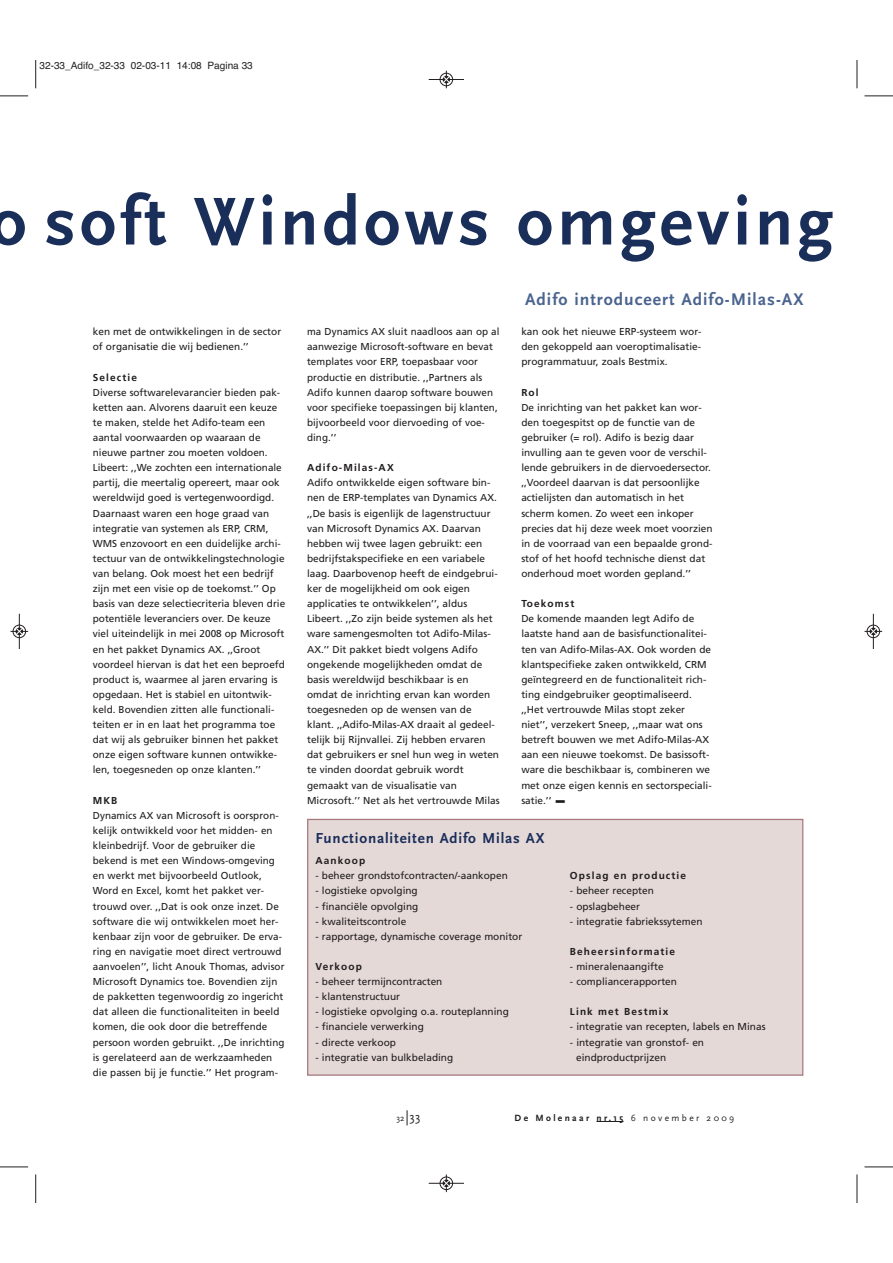
<style>
.page{position:relative;width:893px;height:1263px;background:#fff}
.page>*{position:absolute;margin:0;border:0;box-sizing:border-box;transform-origin:0 0}
.t1{font:700 70.5px "Scala Sans";letter-spacing:.055em;color:#1a2e5a}
.t2{font:35.25px "Frutiger";color:#201d1d}
.t3{font:700 17.7px "Scala Sans";letter-spacing:.055em;color:#4b648f}
.t4{font:700 15.15px "Scala Sans";letter-spacing:.055em;color:#1a2e5a}
.t5{font:10.05px/15.1px "Frutiger";color:#201d1d}
.t6{font:700 10.05px "Frutiger";letter-spacing:.11em;color:#201d1d}
.t7{font:10.05px "Helvetica";color:#231f20}
.t8{font:700 9.45px "Scala Sans";letter-spacing:.25em;color:#201d1d}
.t9{font:8.85px "Scala Sans";color:#201d1d}
.s1{font-size:12.6px}
.s2{font-weight:400}
</style>
<div class="page">
<svg style="left:596px;top:1121px;width:27px;height:1px"></svg>
<svg style="left:407px;top:1110px;width:1px;height:15px"></svg>
<div style="left:308px;top:820px;width:494px;height:254px;background:#e5d9d8"></div>
<div style="left:307px;top:819px;width:496px;height:257px;border:1px solid #a5767b"></div>
<svg style="left:35px;top:60px;width:1px;height:28px"></svg>
<svg style="left:0;top:95px;width:28px;height:2px"></svg>
<svg style="left:856px;top:60px;width:2px;height:28px"></svg>
<svg style="left:864px;top:95px;width:29px;height:2px"></svg>
<svg style="left:35px;top:1174px;width:1px;height:29px"></svg>
<svg style="left:0;top:1167px;width:28px;height:1px"></svg>
<svg style="left:856px;top:1174px;width:2px;height:29px"></svg>
<svg style="left:864px;top:1167px;width:29px;height:1px"></svg>
<hr style="left:429px;top:79px;width:35px;height:1px;background:#231f20">
<div style="left:440px;top:73px;width:13px;height:13px;border:1px solid #231f20;border-radius:50%"></div>
<svg style="left:443px;top:71px;width:6px;height:17px"></svg>
<hr style="left:429px;top:1183px;width:35px;height:1px;background:#231f20">
<div style="left:440px;top:1177px;width:13px;height:13px;border:1px solid #231f20;border-radius:50%"></div>
<svg style="left:443px;top:1174px;width:6px;height:18px"></svg>
<hr style="left:19px;top:614px;width:1px;height:35px;background:#231f20">
<div style="left:13px;top:625px;width:13px;height:13px;border:1px solid #231f20;border-radius:50%"></div>
<svg style="left:11px;top:628px;width:17px;height:7px"></svg>
<div style="left:866px;top:625px;width:14px;height:13px;border:1px solid #fff;border-radius:50%"></div>
<hr style="left:873px;top:614px;width:1px;height:35px;background:#231f20">
<div style="left:867px;top:625px;width:13px;height:13px;border:1px solid #231f20;border-radius:50%"></div>
<svg style="left:864px;top:628px;width:18px;height:7px"></svg>
<p class="t7" style="left:39px;top:62px;width:215px">32-33_Adifo_32-33 02-03-11 14:08 Pagina 33</p>
<h1 class="t1" style="left:-10px;top:194px;width:844px">o soft Windows omgeving</h1>
<p class="t5" style="left:93px;top:325px;width:190px">ken met de ontwikkelingen in de sector of organisatie die wij bedienen.’’</p>
<p class="t6" style="left:93px;top:373px;width:46px">Selectie</p>
<p class="t5" style="left:93px;top:385px;width:194px">Diverse softwarelevarancier bieden pak&shy;ketten aan. Alvorens daaruit een keuze te maken, stelde het Adifo-team een aantal voorwaarden op waaraan de nieuwe partner zou moeten voldoen.<br>Libeert: ,,We zochten een internationale partij, die meertalig opereert, maar ook wereldwijd goed is vertegenwoordigd.<br>Daarnaast waren een hoge graad van integratie van systemen als ERP, CRM, WMS enzovoort en een duidelijke archi&shy;tectuur van de ontwikkelingstechnologie van belang. Ook moest het een bedrijf zijn met een visie op de toekomst.’’ Op basis van deze selectiecriteria bleven drie potentiële leveranciers over. De keuze viel uiteindelijk in mei 2008 op Microsoft en het pakket Dynamics AX. ,,Groot voordeel hiervan is dat het een beproefd product is, waarmee al jaren ervaring is opgedaan. Het is stabiel en uitontwik&shy;keld. Bovendien zitten alle functionali&shy;teiten er in en laat het programma toe dat wij als gebruiker binnen het pakket onze eigen software kunnen ontwikke&shy;len, toegesneden op onze klanten.’’</p>
<p class="t6" style="left:93px;top:796px;width:26px">MKB</p>
<p class="t5" style="left:93px;top:809px;width:193px">Dynamics AX van Microsoft is oorspron&shy;kelijk ontwikkeld voor het midden- en kleinbedrijf. Voor de gebruiker die bekend is met een Windows-omgeving en werkt met bijvoorbeeld Outlook, Word en Excel, komt het pakket ver&shy;trouwd over. ,,Dat is ook onze inzet. De software die wij ontwikkelen moet her&shy;kenbaar zijn voor de gebruiker. De erva&shy;ring en navigatie moet direct vertrouwd aanvoelen’’, licht Anouk Thomas, advisor Microsoft Dynamics toe. Bovendien zijn de pakketten tegenwoordig zo ingericht dat alleen die functionaliteiten in beeld komen, die ook door die betreffende persoon worden gebruikt. ,,De inrichting is gerelateerd aan de werkzaamheden die passen bij je functie.’’ Het program-</p>
<h3 class="t3" style="left:525px;top:292px;width:280px">Adifo introduceert Adifo-Milas-AX</h3>
<p class="t5" style="left:521px;top:325px;width:182px;text-align:justify">kan ook het nieuwe ERP-systeem wor&shy;den gekoppeld aan voeroptimalisatie&shy;programmatuur, zoals Bestmix.</p>
<p class="t6" style="left:521px;top:388px;width:19px">Rol</p>
<p class="t5" style="left:521px;top:400px;width:193px">De inrichting van het pakket kan wor&shy;den toegespitst op de functie van de gebruiker (= rol). Adifo is bezig daar invulling aan te geven voor de verschil&shy;lende gebruikers in de diervoedersector. ,,Voordeel daarvan is dat persoonlijke actielijsten dan automatisch in het scherm komen. Zo weet een inkoper precies dat hij deze week moet voorzien in de voorraad van een bepaalde grond&shy;stof of het hoofd technische dienst dat onderhoud moet worden gepland.’’</p>
<p class="t6" style="left:521px;top:600px;width:55px">Toekomst</p>
<p class="t5" style="left:521px;top:612px;width:192px">De komende maanden legt Adifo de laatste hand aan de basisfunctionalitei&shy;ten van Adifo-Milas-AX. Ook worden de klantspecifieke zaken ontwikkeld, CRM geïntegreerd en de functionaliteit rich&shy;ting eindgebruiker geoptimaliseerd. ,,Het vertrouwde Milas stopt zeker niet’’, verzekert Sneep, ,,maar wat ons betreft bouwen we met Adifo-Milas-AX aan een nieuwe toekomst. De basissoft&shy;ware die beschikbaar is, combineren we met onze eigen kennis en sectorspeciali&shy;satie.’’</p>
<h2 class="t2" style="left:554px;top:785px;width:13px">-</h2>
<h3 class="t4" style="left:315px;top:832px;width:230px">Functionaliteiten Adifo Milas AX</h3>
<p class="t6" style="left:315px;top:857px;width:51px">Aankoop</p>
<p class="t5" style="left:315px;top:869px;width:194px">- beheer grondstofcontracten/-aankopen</p>
<p class="t5" style="left:315px;top:884px;width:104px">- logistieke opvolging</p>
<p class="t5" style="left:315px;top:899px;width:104px">- financiële opvolging</p>
<p class="t5" style="left:315px;top:914px;width:92px">- kwaliteitscontrole</p>
<p class="t5" style="left:315px;top:929px;width:208px">- rapportage, dynamische coverage monitor</p>
<p class="t6" style="left:315px;top:962px;width:48px">Verkoop</p>
<p class="t5" style="left:315px;top:975px;width:128px">- beheer termijncontracten</p>
<p class="t5" style="left:315px;top:990px;width:86px">- klantenstructuur</p>
<p class="t5" style="left:315px;top:1005px;width:195px">- logistieke opvolging o.a. routeplanning</p>
<p class="t5" style="left:315px;top:1020px;width:110px">- financiele verwerking</p>
<p class="t5" style="left:315px;top:1035px;width:82px">- directe verkoop</p>
<p class="t5" style="left:315px;top:1050px;width:139px">- integratie van bulkbelading</p>
<p class="t5" style="left:307px;top:325px;width:194px">ma Dynamics AX sluit naadloos aan op al aanwezige Microsoft-software en bevat templates voor ERP, toepasbaar voor productie en distributie. ,,Partners als Adifo kunnen daarop software bouwen voor specifieke toepassingen bij klanten, bijvoorbeeld voor diervoeding of voe&shy;ding.’’</p>
<p class="t6" style="left:307px;top:464px;width:88px">Adifo-Milas-AX</p>
<p class="t5" style="left:307px;top:476px;width:194px">Adifo ontwikkelde eigen software bin&shy;nen de ERP-templates van Dynamics AX. ,,De basis is eigenlijk de lagenstructuur van Microsoft Dynamics AX. Daarvan hebben wij twee lagen gebruikt: een bedrijfstakspecifieke en een variabele laag. Daarbovenop heeft de eindgebrui&shy;ker de mogelijkheid om ook eigen applicaties te ontwikkelen’’, aldus Libeert. ,,Zo zijn beide systemen als het ware samengesmolten tot Adifo-Milas-AX.’’ Dit pakket biedt volgens Adifo ongekende mogelijkheden omdat de basis wereldwijd beschikbaar is en omdat de inrichting ervan kan worden toegesneden op de wensen van de klant. ,,Adifo-Milas-AX draait al gedeel&shy;telijk bij Rijnvallei. Zij hebben ervaren dat gebruikers er snel hun weg in weten te vinden doordat gebruik wordt gemaakt van de visualisatie van Microsoft.’’ Net als het vertrouwde Milas</p>
<p class="t6" style="left:570px;top:872px;width:118px">Opslag en productie</p>
<p class="t5" style="left:570px;top:884px;width:85px">- beheer recepten</p>
<p class="t5" style="left:570px;top:899px;width:72px">- opslagbeheer</p>
<p class="t5" style="left:570px;top:914px;width:134px">- integratie fabriekssytemen</p>
<p class="t6" style="left:570px;top:947px;width:107px">Beheersinformatie</p>
<p class="t5" style="left:570px;top:960px;width:95px">- mineralenaangifte</p>
<p class="t5" style="left:570px;top:975px;width:109px">- compliancerapporten</p>
<p class="t6" style="left:570px;top:1008px;width:100px">Link met Bestmix</p>
<p class="t5" style="left:570px;top:1020px;width:197px">- integratie van recepten, labels en Minas</p>
<p class="t5" style="left:576px;top:1035px;width:129px;text-indent:-6px">- integratie van gronstof- en eindproductprijzen</p>
<p class="t9" style="left:396px;top:1113px;width:26px">32 <span class="s1">33</span></p>
<p class="t8" style="left:515px;top:1114px;width:221px">De Molenaar nr.15 <span class="s2">6 november 2009</span></p>
</div>
